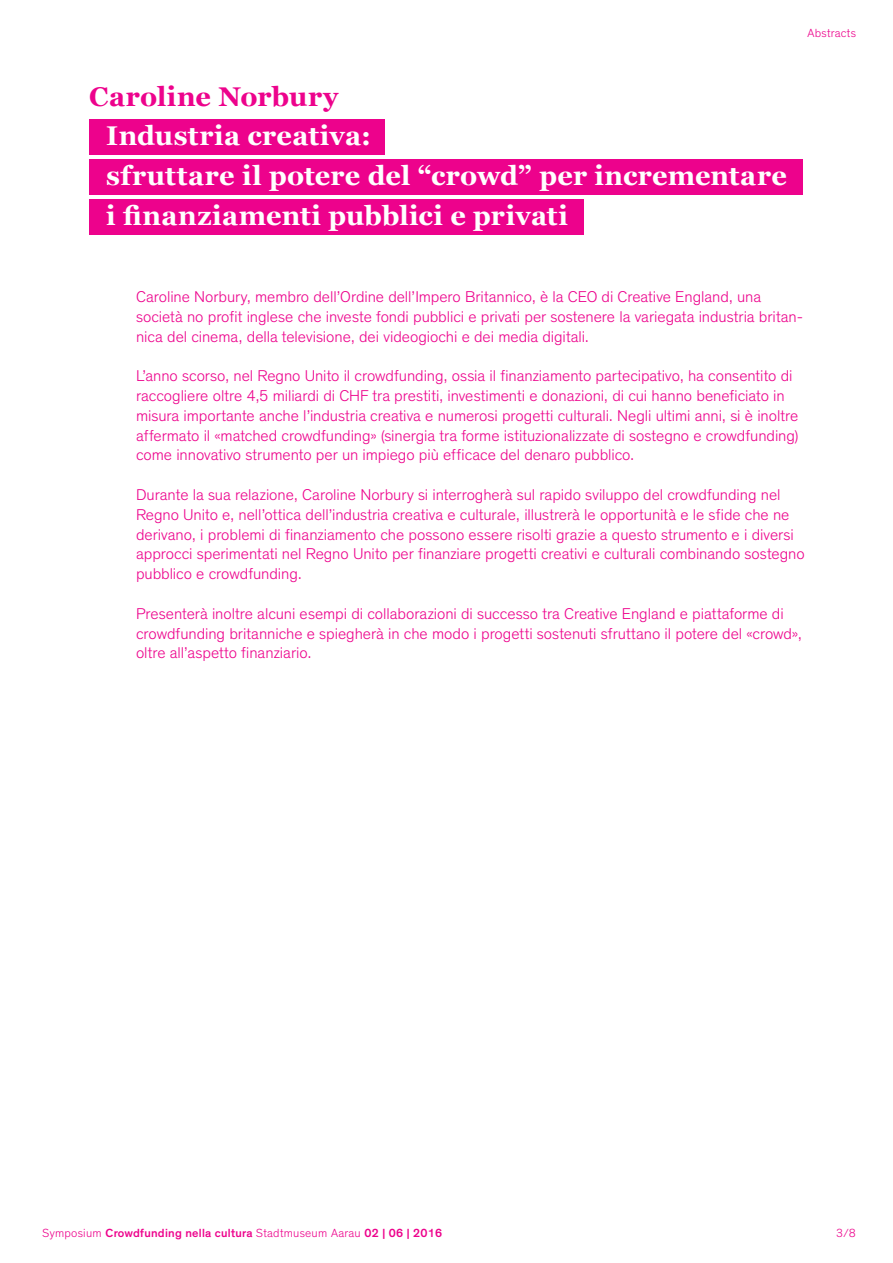
<style>
.page{position:relative;width:893px;height:1263px;background:#fff}
.page>*{position:absolute;margin:0;border:0;box-sizing:border-box;transform-origin:0 0}
.t1{font:700 27px/40px "Georgia";letter-spacing:.01em;color:#fff}
.t2{font:700 27px "Georgia";letter-spacing:.01em;color:#ed028c}
.t3{font:300 15.9px/19.8px "Theinhardt";letter-spacing:-.005em;color:#ed028c}
.t4{font:500 12px "Theinhardt";letter-spacing:.02em;color:#ed028c}
.t5{font:300 12px "Theinhardt";letter-spacing:.02em;color:#ed028c}
.s1{font-weight:300}
</style>
<div class="page">
<div style="left:89px;top:120px;width:295px;height:35px;background:#ed028c"></div>
<div style="left:89px;top:160px;width:714px;height:35px;background:#ed028c"></div>
<div style="left:89px;top:200px;width:495px;height:35px;background:#ed028c"></div>
<h1 class="t2" style="left:89px;top:76px;width:251px">Caroline Norbury</h1>
<h1 class="t1" style="left:106px;top:115px;width:682px">Industria creativa:<br>sfruttare il potere del “crowd” per incrementare i finanziamenti pubblici e privati</h1>
<p class="t5" style="left:808px;top:26px;width:50px">Abstracts</p>
<p class="t3" style="left:136px;top:287px;width:668px">Caroline Norbury, membro dell’Ordine dell’Impero Britannico, è la CEO di Creative England, una società no profit inglese che investe fondi pubblici e privati per sostenere la variegata industria britan&shy;nica del cinema, della televisione, dei videogiochi e dei media digitali.</p>
<p class="t3" style="left:136px;top:366px;width:664px">L’anno scorso, nel Regno Unito il crowdfunding, ossia il finanziamento partecipativo, ha consentito di raccogliere oltre 4,5 miliardi di CHF tra prestiti, investimenti e donazioni, di cui hanno beneficiato in misura importante anche l’industria creativa e numerosi progetti culturali. Negli ultimi anni, si è inoltre affermato il «matched crowdfunding» (sinergia tra forme istituzionalizzate di sostegno e crowdfunding) come innovativo strumento per un impiego più efficace del denaro pubblico.</p>
<p class="t3" style="left:136px;top:485px;width:670px">Durante la sua relazione, Caroline Norbury si interrogherà sul rapido sviluppo del crowdfunding nel Regno Unito e, nell’ottica dell’industria creativa e culturale, illustrerà le opportunità e le sfide che ne derivano, i problemi di finanziamento che possono essere risolti grazie a questo strumento e i diversi approcci sperimentati nel Regno Unito per finanziare progetti creativi e culturali combinando sostegno pubblico e crowdfunding.</p>
<p class="t3" style="left:136px;top:604px;width:667px">Presenterà inoltre alcuni esempi di collaborazioni di successo tra Creative England e piattaforme di crowdfunding britanniche e spiegherà in che modo i progetti sostenuti sfruttano il potere del «crowd», oltre all’aspetto finanziario.</p>
<p class="t4" style="left:43px;top:1226px;width:401px"><span class="s1">Symposium</span> Crowdfunding nella cultura <span class="s1">Stadtmuseum Aarau</span> 02 | 06 | 2016</p>
<p class="t5" style="left:836px;top:1226px;width:21px">3/8</p>
</div>
